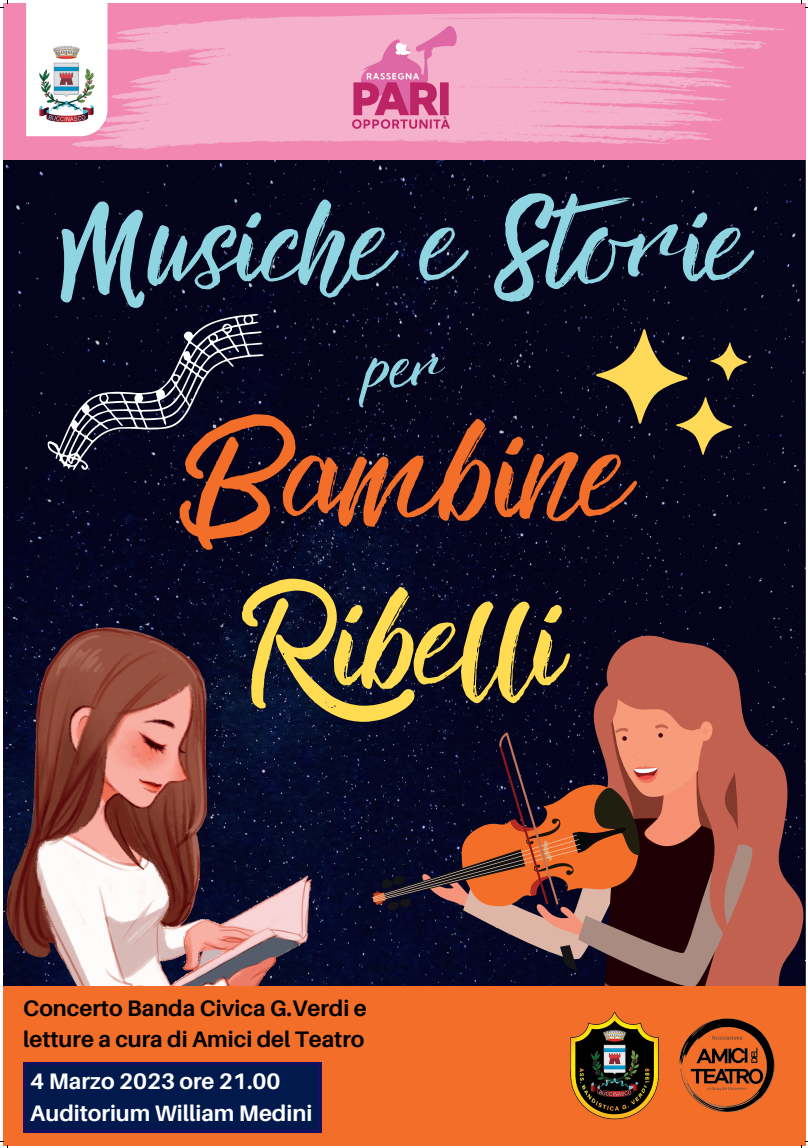
<style>
.page{position:relative;width:808px;height:1148px;background:#fff}
.page>*{position:absolute;margin:0;border:0;box-sizing:border-box;transform-origin:0 0}
.t1{font:120.04px "Rebel";color:#f36e29}
.t2{font:120.04px "Rebel";color:#ffdc51}
.t3{font:102.84px "Rebel";color:#8fd5e1}
.t4{font:56px "Rebel";color:#8fd5e1}
.t5{font:700 22.44px/31.2px "Aileron";color:#000}
.t6{font:700 22.44px/31.2px "Aileron";color:#fff}
</style>
<div class="page">
<img style="left:3px;top:159px;width:801px;height:827px">
<svg style="left:596px;top:329px;width:151px;height:126px;background:#3a3229"></svg>
<svg style="left:48px;top:314px;width:216px;height:156px;background:#1e1e35"></svg>
<svg style="left:571px;top:626px;width:233px;height:360px;background:#46242e"></svg>
<svg style="left:596px;top:637px;width:163px;height:23px;background:#633235"></svg>
<svg style="left:372px;top:660px;width:389px;height:326px;background:#5e3637"></svg>
<img style="left:7px;top:628px;width:305px;height:358px">
<div style="left:3px;top:986px;width:801px;height:159px;background:#f36e29"></div>
<img style="left:570px;top:1011px;width:89px;height:109px">
<svg style="left:23px;top:1062px;width:298px;height:70px;background:#03184d"></svg>
<img style="left:679px;top:1018px;width:96px;height:94px">
<img style="left:3px;top:3px;width:801px;height:156px">
<svg style="left:0;top:0;width:8px;height:8px"></svg>
<svg style="left:801px;top:0;width:6px;height:8px"></svg>
<svg style="left:801px;top:1141px;width:6px;height:7px"></svg>
<h2 class="t3" style="left:61px;top:202px;width:687px">Musiche e Storie</h2>
<h3 class="t4" style="left:366px;top:345px;width:77px">per</h3>
<h1 class="t1" style="left:179px;top:424px;width:451px">Bambine</h1>
<h1 class="t2" style="left:243px;top:593px;width:324px">Ribelli</h1>
<p class="t5" style="left:23px;top:992px;width:345px">Concerto Banda Civica G.Verdi e letture a cura di Amici del Teatro</p>
<p class="t6" style="left:30px;top:1065px;width:283px">4 Marzo 2023 ore 21.00<br>Auditorium William Medini</p>
</div>
